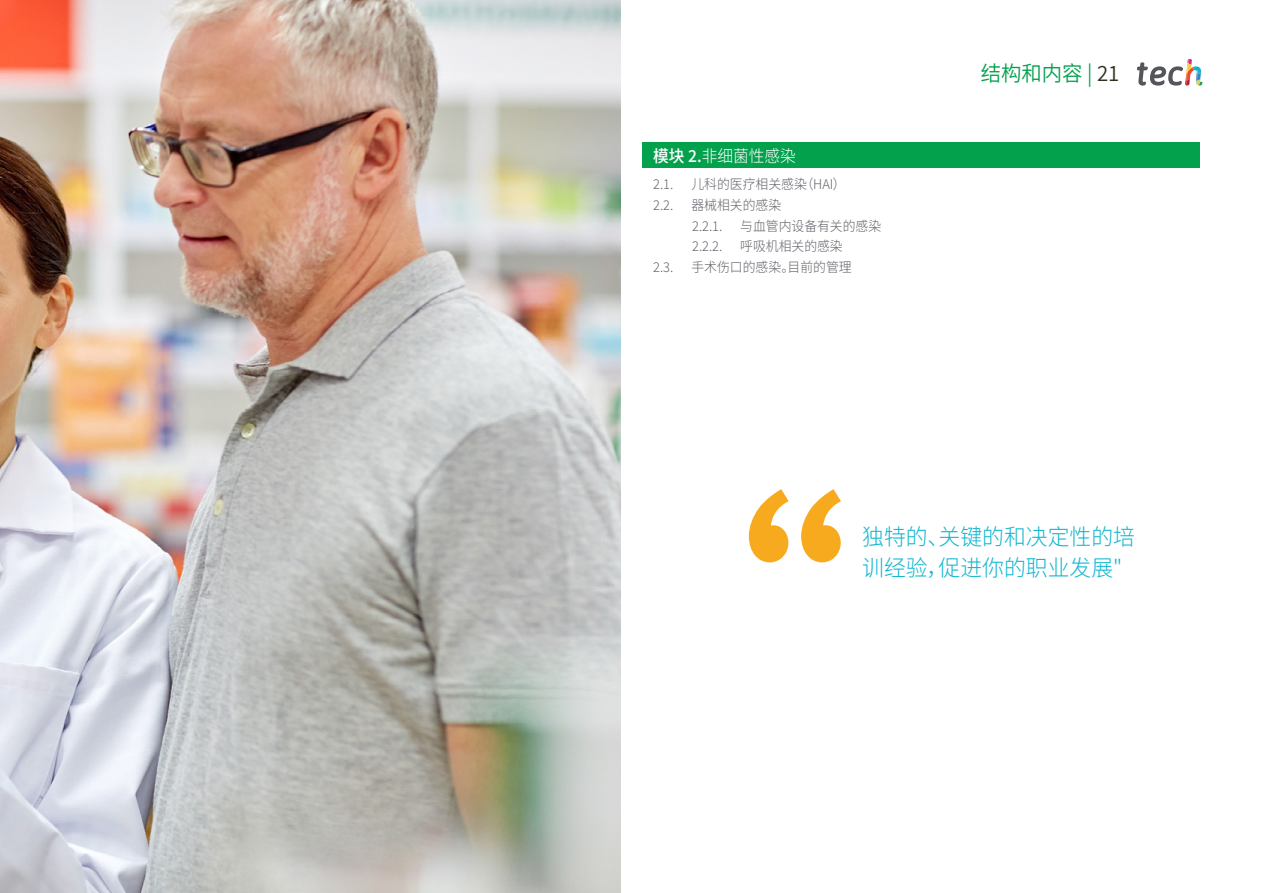
<style>
.page{position:relative;width:1263px;height:893px;background:#fff}
.page>*{position:absolute;margin:0;border:0;box-sizing:border-box;transform-origin:0 0}
.t1{font:300 22.5px/31.5px "Source Han Sans CN";color:#0fb6cf}
.t2{font:21px "Source Han Sans CN";color:#04a14d}
.t3{font:300 16.5px "Source Han Sans CN";color:#fff;scale:.95 1}
.t4{font:300 13.5px/20.7px "Source Han Sans CN";color:#61646a;scale:.95 1}
.s1{font-weight:500}
.s2{color:#312e20}
</style>
<div class="page">
<img style="left:0;top:0;width:621px;height:893px">
<svg style="left:749px;top:489px;width:92px;height:73px"></svg>
<svg style="left:1137px;top:59px;width:65px;height:27px"></svg>
<div style="left:642px;top:142px;width:557px;height:26px;background:#04a14d"></div>
<p class="t3" style="left:653px;top:147px;width:152px"><span class="s1">模块 2.</span>非细菌性感染</p>
<p class="t4" style="left:653px;top:174px;width:23px">2.1.</p>
<p class="t4" style="left:691px;top:174px;width:164px">儿科的医疗相关感染（HAI）</p>
<p class="t4" style="left:653px;top:195px;width:23px">2.2.</p>
<p class="t4" style="left:691px;top:195px;width:96px">器械相关的感染<br>2.2.1.</p>
<p class="t4" style="left:740px;top:216px;width:150px">与血管内设备有关的感染</p>
<p class="t4" style="left:692px;top:236px;width:33px">2.2.2.</p>
<p class="t4" style="left:740px;top:236px;width:110px">呼吸机相关的感染</p>
<p class="t4" style="left:653px;top:257px;width:23px">2.3.</p>
<p class="t4" style="left:691px;top:257px;width:170px">手术伤口的感染。目前的管理</p>
<h2 class="t2" style="left:981px;top:61px;width:140px">结构和内容 | <span class="s2">21</span></h2>
<h1 class="t1" style="left:862px;top:521px;width:274px">独特的、关键的和决定性的培训经验，促进你的职业发展"</h1>
</div>
